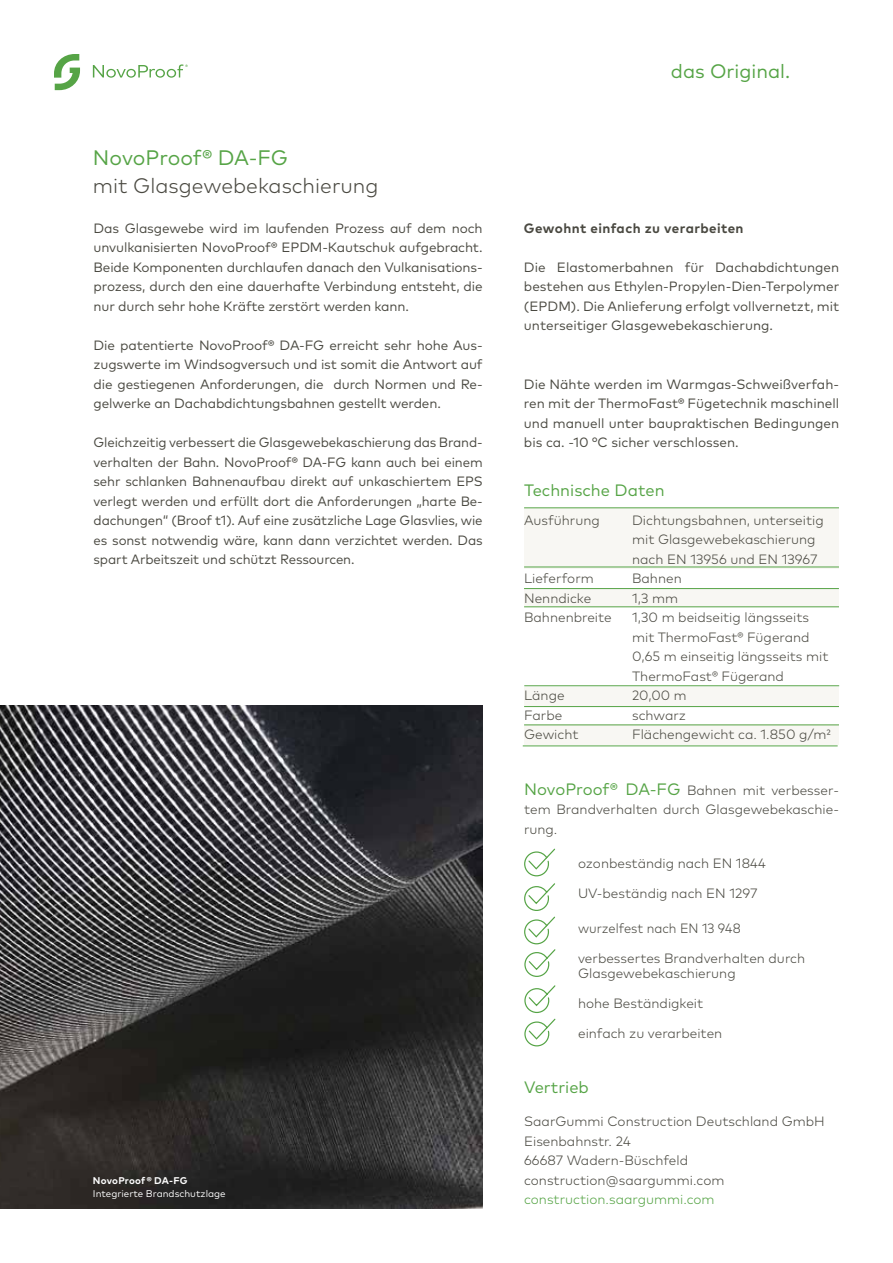
<style>
.page{position:relative;width:893px;height:1263px;background:#fff}
.page>*{position:absolute;margin:0;border:0;box-sizing:border-box;transform-origin:0 0}
.t1{font:300 21px "Mark OT";color:#4a4941}
.t2{font:21px "Mark OT";letter-spacing:-.005em;color:#56a446}
.t3{font:19.5px "Mark OT";color:#56a446}
.t4{font:16.5px "Mark OT";color:#56a446}
.t5{font:13.5px/19.5px "Mark OT";letter-spacing:-.01em;color:#4a4941;text-align:justify}
.t6{font:300 13.5px/19.5px "Mark OT";color:#4a4941}
.t7{font:700 13.5px "Mark OT";letter-spacing:.03em;color:#4a4941}
.t8{font:300 13.5px "Mark OT";color:#56a446}
.t9{font:300 13.5px "Mark OT";color:#4a4941;scale:.95 1}
.t10{font:9.75px "Mark OT";color:#fff}
.t11{font:700 9.75px "Mark OT";letter-spacing:.015em;color:#fff}
.s1{font-weight:400;font-size:16.5px;color:#56a446}
</style>
<div class="page">
<div style="left:524px;top:687px;width:315px;height:20px;background:#f8f7f3"></div>
<div style="left:524px;top:588px;width:315px;height:19px;background:#f8f7f3"></div>
<div style="left:524px;top:724px;width:315px;height:21px;background:#f8f7f3"></div>
<div style="left:524px;top:508px;width:315px;height:61px;background:#f8f7f3"></div>
<hr style="left:524px;top:607px;width:315px;height:1px;background:#56a446">
<hr style="left:523px;top:746px;width:315px;height:1px;background:#56a446">
<hr style="left:524px;top:685px;width:315px;height:1px;background:#56a446">
<hr style="left:524px;top:706px;width:315px;height:1px;background:#56a446">
<hr style="left:524px;top:725px;width:315px;height:1px;background:#56a446">
<hr style="left:524px;top:567px;width:315px;height:1px;background:#56a446">
<hr style="left:524px;top:508px;width:315px;height:1px;background:#56a446">
<svg style="left:54px;top:54px;width:26px;height:36px"></svg>
<svg style="left:93px;top:64px;width:95px;height:14px"></svg>
<hr style="left:524px;top:588px;width:315px;height:1px;background:#56a446">
<svg style="left:524px;top:848px;width:32px;height:129px"></svg>
<svg style="left:524px;top:985px;width:32px;height:62px"></svg>
<img style="left:0;top:705px;width:483px;height:504px">
<h1 class="t2" style="left:93px;top:145px;width:197px">NovoProof® DA-FG</h1>
<h1 class="t1" style="left:93px;top:173px;width:287px">mit Glasgewebekaschierung</h1>
<p class="t5" style="left:94px;top:218px;width:391px">Das Glasgewebe wird im laufenden Prozess auf dem noch unvulkanisierten NovoProof® EPDM-Kautschuk aufgebracht.<br>Beide Komponenten durchlaufen danach den Vulkanisations&shy;prozess, durch den eine dauerhafte Verbindung entsteht, die nur durch sehr hohe Kräfte zerstört werden kann.</p>
<p class="t5" style="left:94px;top:335px;width:391px">Die patentierte NovoProof® DA-FG erreicht sehr hohe Aus&shy;zugswerte im Windsogversuch und ist somit die Antwort auf die gestiegenen Anforderungen, die durch Normen und Re&shy;gelwerke an Dachabdichtungsbahnen gestellt werden.</p>
<p class="t5" style="left:94px;top:432px;width:391px">Gleichzeitig verbessert die Glasgewebekaschierung das Brand&shy;verhalten der Bahn. NovoProof® DA-FG kann auch bei einem sehr schlanken Bahnenaufbau direkt auf unkaschiertem EPS verlegt werden und erfüllt dort die Anforderungen „harte Be&shy;dachungen“ (Broof t1). Auf eine zusätzliche Lage Glasvlies, wie es sonst notwendig wäre, kann dann verzichtet werden. Das spart Arbeitszeit und schützt Ressourcen.</p>
<p class="t11" style="left:93px;top:1174px;width:96px">NovoProof ® DA-FG</p>
<p class="t10" style="left:93px;top:1188px;width:134px">Integrierte Brandschutzlage</p>
<h2 class="t3" style="left:671px;top:59px;width:121px">das Original.</h2>
<p class="t7" style="left:524px;top:219px;width:221px">Gewohnt einfach zu verarbeiten</p>
<p class="t5" style="left:524px;top:257px;width:317px">Die Elastomerbahnen für Dachabdichtungen bestehen aus Ethylen-Propylen-Dien-Terpolymer (EPDM). Die Anlieferung erfolgt vollvernetzt, mit unterseitiger Glasgewebekaschierung.</p>
<p class="t5" style="left:524px;top:374px;width:317px">Die Nähte werden im Warmgas-Schweißverfah&shy;ren mit der ThermoFast® Fügetechnik maschinell und manuell unter baupraktischen Bedingungen bis ca. -10 °C sicher verschlossen.</p>
<p class="t4" style="left:524px;top:480px;width:142px">Technische Daten</p>
<p class="t6" style="left:524px;top:510px;width:77px">Ausführung</p>
<p class="t6" style="left:524px;top:568px;width:89px">Lieferform<br>Nenndicke<br>Bahnenbreite</p>
<p class="t6" style="left:524px;top:685px;width:56px">Länge<br>Farbe<br>Gewicht</p>
<p class="t6" style="left:632px;top:510px;width:200px">Dichtungsbahnen, unterseitig mit Glasgewebekaschierung nach EN 13956 und EN 13967<br>Bahnen<br>1,3 mm<br>1,30 m beidseitig längsseits mit ThermoFast® Fügerand<br>0,65 m einseitig längsseits mit<br>ThermoFast® Fügerand<br>20,00 m<br>schwarz<br>Flächengewicht ca. 1.850 g/m²</p>
<p class="t6" style="left:524px;top:780px;width:316px;text-align:justify"><span class="s1">NovoProof® DA-FG</span> Bahnen mit verbesser&shy;tem Brandverhalten durch Glasgewebekaschie&shy;rung.</p>
<p class="t6" style="left:578px;top:853px;width:189px">ozonbeständig nach EN 1844</p>
<p class="t6" style="left:578px;top:883px;width:181px">UV-beständig nach EN 1297</p>
<p class="t9" style="left:578px;top:920px;width:173px">wurzelfest nach EN 13 948</p>
<p class="t6" style="left:578px;top:950px;width:229px;line-height:15px">verbessertes Brandverhalten durch<br>Glasgewebekaschierung</p>
<p class="t6" style="left:578px;top:993px;width:127px">hohe Beständigkeit</p>
<p class="t6" style="left:578px;top:1023px;width:146px">einfach zu verarbeiten</p>
<p class="t4" style="left:524px;top:1077px;width:66px">Vertrieb</p>
<p class="t6" style="left:524px;top:1112px;width:302px">SaarGummi Construction Deutschland GmbH<br>Eisenbahnstr. 24<br>66687 Wadern-Büschfeld construction@saargummi.com</p>
<p class="t8" style="left:524px;top:1191px;width:192px">construction.saargummi.com</p>
</div>
